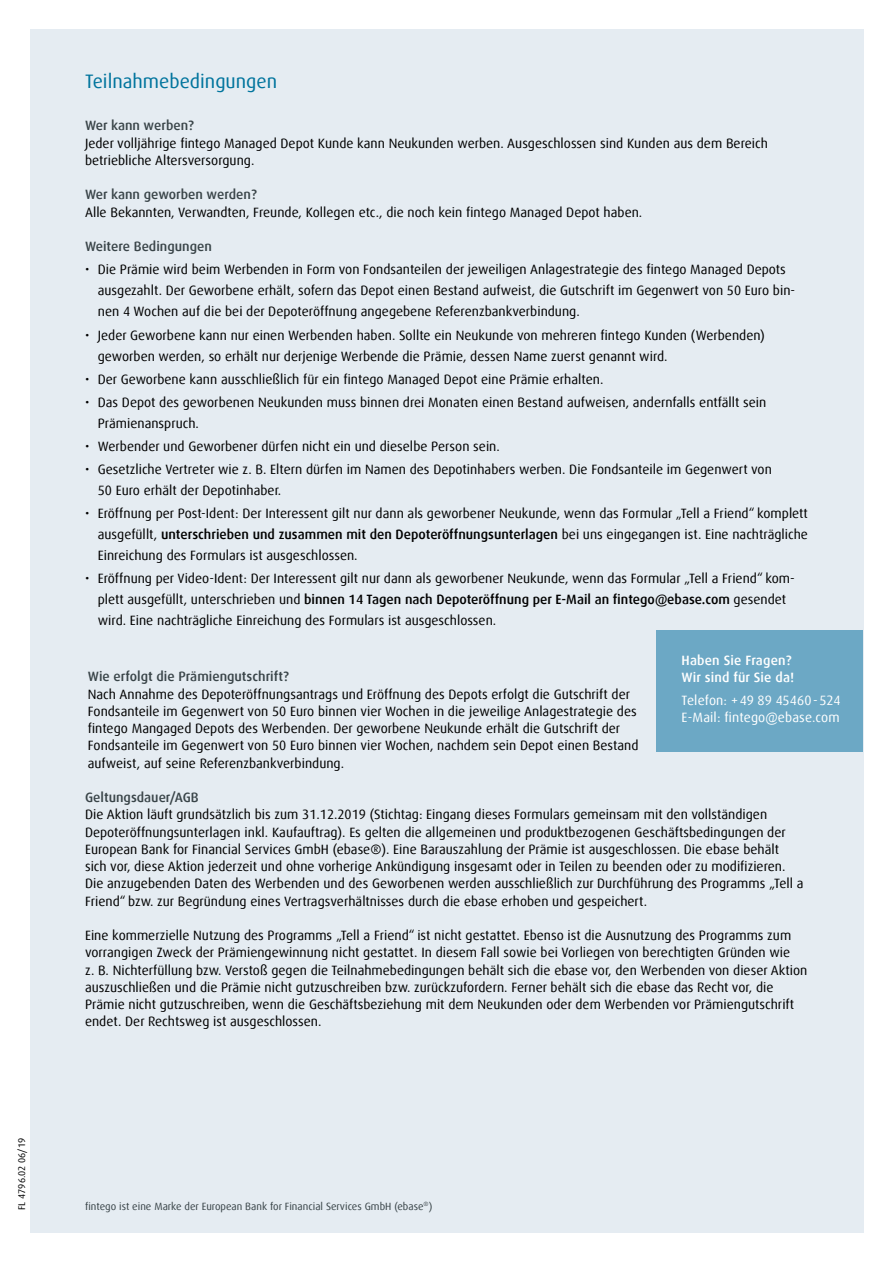
<style>
.page{position:relative;width:893px;height:1263px;background:#fff}
.page>*{position:absolute;margin:0;border:0;box-sizing:border-box;transform-origin:0 0}
.t1{font:19.5px "Dax Offc";color:#00749d}
.t2{font:13.5px/17.2px "Dax Offc";color:#000}
.t3{font:500 13.5px "Dax Offc";color:#394448}
.t4{font:13.5px/17.2px "Dax Offc";letter-spacing:.01em;color:#fff}
.t5{font:500 13.5px/17.2px "Dax Offc";letter-spacing:.01em;color:#fff}
.t6{font:10.5px "Dax Offc";color:#394448}
.t7{font:9.75px "Dax Offc";color:#000}
.s1{font-weight:500}
</style>
<div class="page">
<div style="left:30px;top:30px;width:833px;height:1203px;background:#e5ecf2"></div>
<div style="left:656px;top:630px;width:207px;height:122px;background:#6ca8c5"></div>
<p class="t7" style="left:16px;top:1210px;width:73px;rotate:-90deg">FL 4796.02 06/19</p>
<h1 class="t1" style="left:85px;top:69px;width:194px">Teilnahmebedingungen</h1>
<p class="t3" style="left:85px;top:117px;width:110px">Wer kann werben?</p>
<p class="t2" style="left:85px;top:135px;width:684px">Jeder volljährige fintego Managed Depot Kunde kann Neukunden werben. Ausgeschlossen sind Kunden aus dem Bereich betriebliche Altersversorgung.</p>
<p class="t3" style="left:85px;top:186px;width:173px">Wer kann geworben werden?</p>
<p class="t2" style="left:85px;top:204px;width:559px">Alle Bekannten, Verwandten, Freunde, Kollegen etc., die noch kein fintego Managed Depot haben.</p>
<p class="t3" style="left:85px;top:238px;width:128px">Weitere Bedingungen</p>
<p class="t2" style="left:98px;top:259px;width:699px;line-height:21px;text-indent:-13px">• Die Prämie wird beim Werbenden in Form von Fondsanteilen der jeweiligen Anlagestrategie des fintego Managed Depots ausgezahlt. Der Geworbene erhält, sofern das Depot einen Bestand aufweist, die Gutschrift im Gegenwert von 50 Euro bin&shy;nen 4 Wochen auf die bei der Depoteröffnung angegebene Referenzbankverbindung.</p>
<p class="t2" style="left:98px;top:324px;width:668px;line-height:21px;text-indent:-13px">• Jeder Geworbene kann nur einen Werbenden haben. Sollte ein Neukunde von mehreren fintego Kunden (Werbenden) geworben werden, so erhält nur derjenige Werbende die Prämie, dessen Name zuerst genannt wird.</p>
<p class="t2" style="left:85px;top:370px;width:520px">• Der Geworbene kann ausschließlich für ein fintego Managed Depot eine Prämie erhalten.</p>
<p class="t2" style="left:98px;top:392px;width:670px;line-height:21px;text-indent:-13px">• Das Depot des geworbenen Neukunden muss binnen drei Monaten einen Bestand aufweisen, andernfalls entfällt sein<br>Prämienanspruch.</p>
<p class="t2" style="left:85px;top:438px;width:416px">• Werbender und Geworbener dürfen nicht ein und dieselbe Person sein.</p>
<p class="t2" style="left:98px;top:459px;width:676px;line-height:21px;text-indent:-13px">• Gesetzliche Vertreter wie z. B. Eltern dürfen im Namen des Depotinhabers werben. Die Fondsanteile im Gegenwert von<br>50 Euro erhält der Depotinhaber.</p>
<p class="t2" style="left:98px;top:503px;width:712px;line-height:21px;text-align:justify;text-indent:-13px">• Eröffnung per Post-Ident: Der Interessent gilt nur dann als geworbener Neukunde, wenn das Formular „Tell a Friend“ komplett ausgefüllt, <span class="s1">unterschrieben und zusammen mit den Depoteröffnungsunterlagen</span> bei uns eingegangen ist. Eine nachträgliche Einreichung des Formulars ist ausgeschlossen.</p>
<p class="t2" style="left:98px;top:568px;width:699px;line-height:21px;text-indent:-13px">• Eröffnung per Video-Ident: Der Interessent gilt nur dann als geworbener Neukunde, wenn das Formular „Tell a Friend“ kom&shy;plett ausgefüllt, unterschrieben und <span class="s1">binnen 14 Tagen nach Depoteröffnung per E-Mail an fintego@ebase.com</span> gesendet wird. Eine nachträgliche Einreichung des Formulars ist ausgeschlossen.</p>
<p class="t5" style="left:682px;top:651px;width:114px">Haben Sie Fragen?<br>Wir sind für Sie da!</p>
<p class="t4" style="left:682px;top:692px;width:160px">Telefon: +49 89 45460-524<br>E-Mail: fintego@ebase.com</p>
<p class="t3" style="left:88px;top:668px;width:202px">Wie erfolgt die Prämiengutschrift?</p>
<p class="t2" style="left:88px;top:685px;width:552px">Nach Annahme des Depoteröffnungsantrags und Eröffnung des Depots erfolgt die Gutschrift der Fondsanteile im Gegenwert von 50 Euro binnen vier Wochen in die jeweilige Anlagestrategie des fintego Mangaged Depots des Werbenden. Der geworbene Neukunde erhält die Gutschrift der Fondsanteile im Gegenwert von 50 Euro binnen vier Wochen, nachdem sein Depot einen Bestand aufweist, auf seine Referenzbankverbindung.</p>
<p class="t3" style="left:85px;top:789px;width:115px">Geltungsdauer/AGB</p>
<p class="t2" style="left:85px;top:806px;width:720px">Die Aktion läuft grundsätzlich bis zum 31.12.2019 (Stichtag: Eingang dieses Formulars gemeinsam mit den vollständigen Depoteröffnungsunterlagen inkl. Kaufauftrag). Es gelten die allgemeinen und produktbezogenen Geschäftsbedingungen der European Bank for Financial Services GmbH (ebase®). Eine Barauszahlung der Prämie ist ausgeschlossen. Die ebase behält sich vor, diese Aktion jederzeit und ohne vorherige Ankündigung insgesamt oder in Teilen zu beenden oder zu modifizieren.<br>Die anzugebenden Daten des Werbenden und des Geworbenen werden ausschließlich zur Durchführung des Programms „Tell a Friend“ bzw. zur Begründung eines Vertragsverhältnisses durch die ebase erhoben und gespeichert.</p>
<p class="t2" style="left:85px;top:927px;width:724px">Eine kommerzielle Nutzung des Programms „Tell a Friend“ ist nicht gestattet. Ebenso ist die Ausnutzung des Programms zum vorrangigen Zweck der Prämiengewinnung nicht gestattet. In diesem Fall sowie bei Vorliegen von berechtigten Gründen wie<br>z. B. Nichterfüllung bzw. Verstoß gegen die Teilnahmebedingungen behält sich die ebase vor, den Werbenden von dieser Aktion auszuschließen und die Prämie nicht gutzuschreiben bzw. zurückzufordern. Ferner behält sich die ebase das Recht vor, die Prämie nicht gutzuschreiben, wenn die Geschäftsbeziehung mit dem Neukunden oder dem Werbenden vor Prämiengutschrift endet. Der Rechtsweg ist ausgeschlossen.</p>
<p class="t6" style="left:85px;top:1199px;width:349px">fintego ist eine Marke der European Bank for Financial Services GmbH (ebase<sup>®</sup>)</p>
</div>
